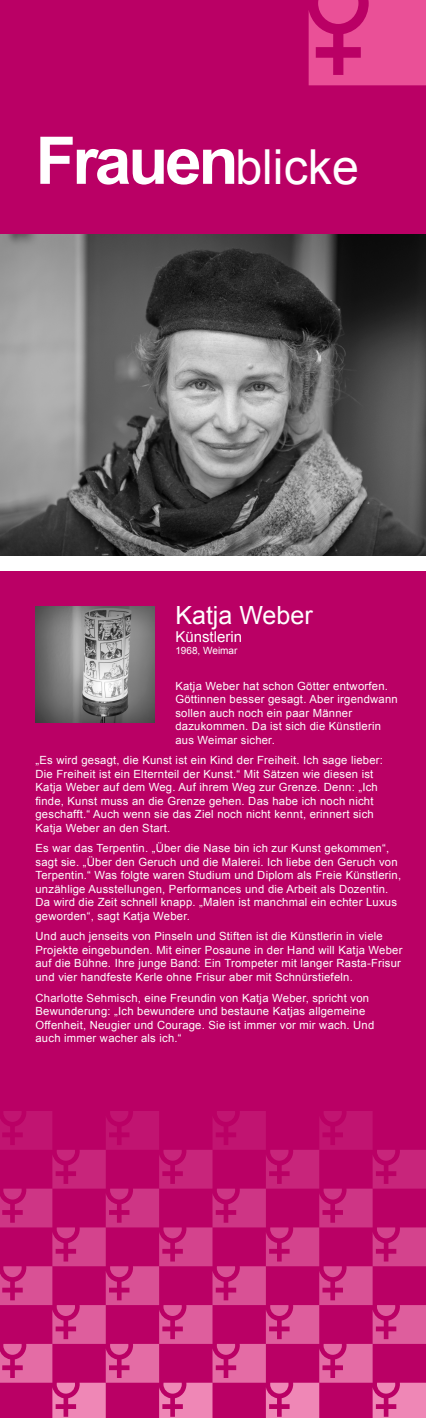
<style>
.page{position:relative;width:426px;height:1418px;background:#fff}
.page>*{position:absolute;margin:0;border:0;box-sizing:border-box;transform-origin:0 0}
.t1{font:700 65.75px "Arial";letter-spacing:-.05em;color:#fff}
.t2{font:25px "Arial";color:#fff}
.t3{font:15px "Arial";color:#fff}
.t4{font:11.25px/13.5px "Arial";letter-spacing:.02em;color:#fff}
.t5{font:10px "Arial";color:#fff}
.s1{font-weight:400;font-size:48.25px}
</style>
<div class="page">
<div style="left:0;top:0;width:425px;height:1417px;background:#ba0065"></div>
<div style="left:0;top:235px;width:425px;height:335px;background:#fff"></div>
<svg style="left:308px;top:0;width:117px;height:85px"></svg>
<svg style="left:0;top:1111px;width:425px;height:306px"></svg>
<img style="left:35px;top:606px;width:119px;height:116px">
<img style="left:0;top:235px;width:425px;height:321px">
<h1 class="t1" style="left:35px;top:117px;width:324px">Frauen<span class="s1">blicke</span></h1>
<h2 class="t2" style="left:175px;top:599px;width:139px">Katja Weber</h2>
<h3 class="t3" style="left:175px;top:627px;width:68px">Künstlerin</h3>
<p class="t5" style="left:175px;top:644px;width:64px">1968, Weimar</p>
<p class="t4" style="left:175px;top:679px;width:224px">Katja Weber hat schon Götter entworfen.<br>Göttinnen besser gesagt. Aber irgendwann sollen auch noch ein paar Männer dazukommen. Da ist sich die Künstlerin aus Weimar sicher.</p>
<p class="t4" style="left:35px;top:753px;width:348px">„Es wird gesagt, die Kunst ist ein Kind der Freiheit. Ich sage lieber:<br>Die Freiheit ist ein Elternteil der Kunst.“ Mit Sätzen wie diesen ist Katja Weber auf dem Weg. Auf ihrem Weg zur Grenze. Denn: „Ich finde, Kunst muss an die Grenze gehen. Das habe ich noch nicht geschafft.“ Auch wenn sie das Ziel noch nicht kennt, erinnert sich Katja Weber an den Start.</p>
<p class="t4" style="left:35px;top:841px;width:367px">Es war das Terpentin. „Über die Nase bin ich zur Kunst gekommen“, sagt sie. „Über den Geruch und die Malerei. Ich liebe den Geruch von Terpentin.“ Was folgte waren Studium und Diplom als Freie Künstlerin, unzählige Ausstellungen, Performances und die Arbeit als Dozentin.<br>Da wird die Zeit schnell knapp. „Malen ist manchmal ein echter Luxus geworden“, sagt Katja Weber.</p>
<p class="t4" style="left:35px;top:929px;width:368px">Und auch jenseits von Pinseln und Stiften ist die Künstlerin in viele Projekte eingebunden. Mit einer Posaune in der Hand will Katja Weber auf die Bühne. Ihre junge Band: Ein Trompeter mit langer Rasta-Frisur und vier handfeste Kerle ohne Frisur aber mit Schnürstiefeln.</p>
<p class="t4" style="left:35px;top:990px;width:340px">Charlotte Sehmisch, eine Freundin von Katja Weber, spricht von Bewunderung: „Ich bewundere und bestaune Katjas allgemeine Offenheit, Neugier und Courage. Sie ist immer vor mir wach. Und auch immer wacher als ich.“</p>
</div>
